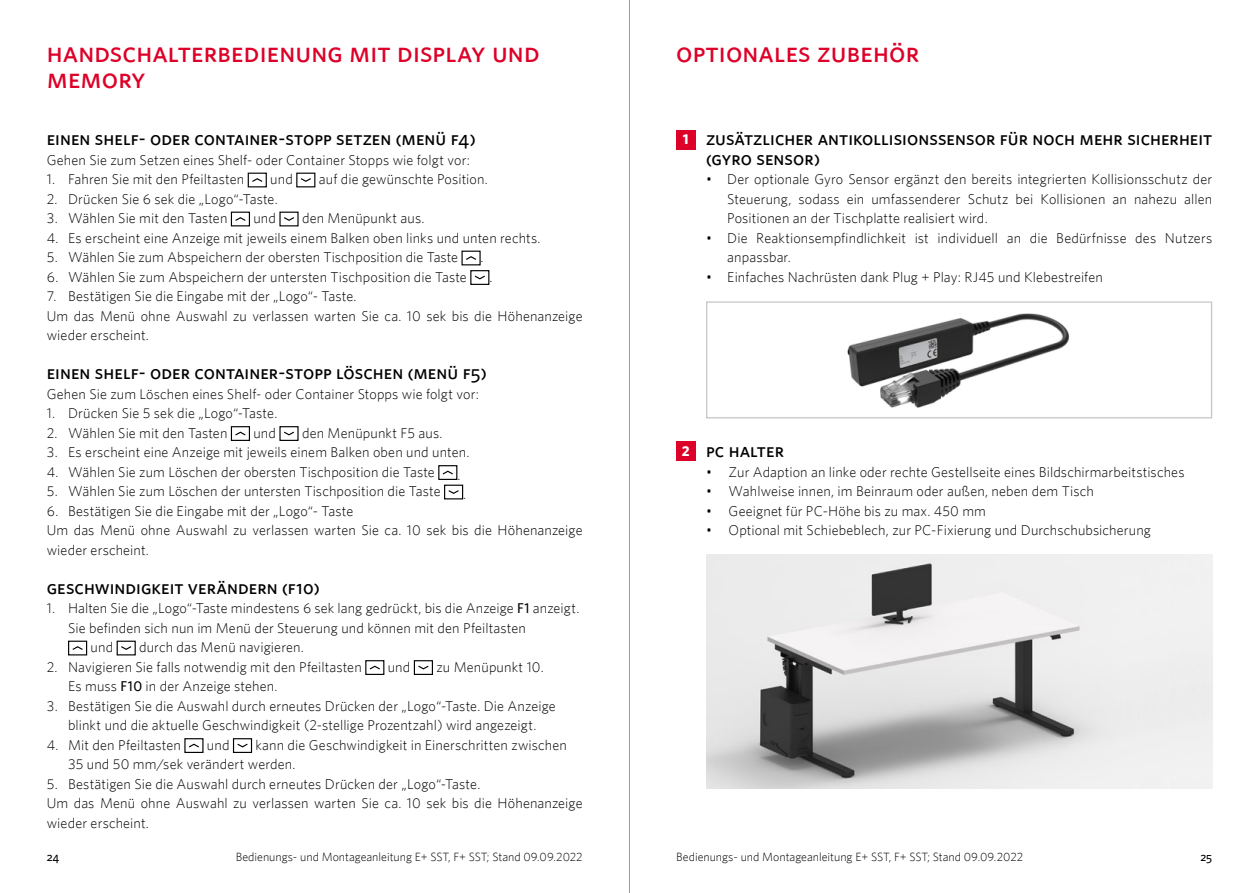
<style>
.page{position:relative;width:1259px;height:893px;background:#fff}
.page>*{position:absolute;margin:0;border:0;box-sizing:border-box;transform-origin:0 0}
.Titel_groß{font:28.5px/25.5px "Whitney Medium SC";letter-spacing:.005em;color:#dd0028}
.Titel_klein{font:19.5px/19.5px "Whitney Medium SC";color:#000}
.Fließtext{font:300 14.25px/19.5px "Whitney";letter-spacing:.005em;color:#000}
.Grund{font:700 14.25px "Whitney";color:#fff}
.t1{font:300 12px "Whitney";color:#000}
.t2{font:12px "Whitney Medium SC";color:#000}
.s1{font-weight:500}
</style>
<div class="page">
<div style="left:248px;top:173px;width:19px;height:14px;border:1px solid #000"></div>
<svg style="left:252px;top:178px;width:11px;height:4px"></svg>
<div style="left:296px;top:173px;width:19px;height:14px;border:1px solid #000"></div>
<svg style="left:300px;top:178px;width:11px;height:4px"></svg>
<div style="left:231px;top:212px;width:19px;height:14px;border:1px solid #000"></div>
<svg style="left:235px;top:217px;width:11px;height:4px"></svg>
<div style="left:279px;top:212px;width:19px;height:14px;border:1px solid #000"></div>
<svg style="left:284px;top:217px;width:10px;height:4px"></svg>
<div style="left:461px;top:251px;width:19px;height:14px;border:1px solid #000"></div>
<svg style="left:466px;top:256px;width:10px;height:4px"></svg>
<div style="left:470px;top:270px;width:19px;height:15px;border:1px solid #000"></div>
<svg style="left:474px;top:275px;width:11px;height:5px"></svg>
<div style="left:231px;top:426px;width:19px;height:15px;border:1px solid #000"></div>
<svg style="left:235px;top:431px;width:11px;height:5px"></svg>
<div style="left:279px;top:426px;width:19px;height:15px;border:1px solid #000"></div>
<svg style="left:284px;top:431px;width:10px;height:5px"></svg>
<div style="left:438px;top:465px;width:19px;height:15px;border:1px solid #000"></div>
<svg style="left:442px;top:470px;width:11px;height:5px"></svg>
<div style="left:444px;top:485px;width:19px;height:14px;border:1px solid #000"></div>
<svg style="left:448px;top:490px;width:11px;height:4px"></svg>
<div style="left:68px;top:641px;width:19px;height:14px;border:1px solid #000"></div>
<svg style="left:72px;top:646px;width:11px;height:4px"></svg>
<div style="left:117px;top:641px;width:19px;height:14px;border:1px solid #000"></div>
<svg style="left:121px;top:646px;width:11px;height:4px"></svg>
<div style="left:365px;top:660px;width:19px;height:15px;border:1px solid #000"></div>
<svg style="left:369px;top:665px;width:11px;height:5px"></svg>
<div style="left:414px;top:660px;width:19px;height:15px;border:1px solid #000"></div>
<svg style="left:418px;top:665px;width:11px;height:5px"></svg>
<div style="left:184px;top:738px;width:19px;height:15px;border:1px solid #000"></div>
<svg style="left:188px;top:743px;width:11px;height:5px"></svg>
<div style="left:233px;top:738px;width:19px;height:15px;border:1px solid #000"></div>
<svg style="left:237px;top:743px;width:11px;height:5px"></svg>
<img style="left:847px;top:313px;width:222px;height:95px">
<div style="left:706px;top:301px;width:506px;height:117px;border:1px solid #c5c6c6"></div>
<img style="left:706px;top:555px;width:506px;height:234px">
<div style="left:676px;top:130px;width:20px;height:19px;background:#dd0028"></div>
<div style="left:676px;top:441px;width:20px;height:20px;background:#dd0028"></div>
<hr style="left:629px;top:0;width:1px;height:893px;background:#9c9c9d">
<p class="Titel_groß" style="left:47px;top:39px;width:494px">handschalterbedienung mit display und memory</p>
<p class="Titel_klein" style="left:47px;top:129px;width:430px">einen shelf- oder container-stopp setzen (menü f4)</p>
<p class="Fließtext" style="left:47px;top:150px;width:424px">Gehen Sie zum Setzen eines Shelf- oder Container Stopps wie folgt vor:</p>
<p class="Fließtext" style="left:47px;top:170px;width:199px">1. Fahren Sie mit den Pfeiltasten</p>
<p class="Fließtext" style="left:270px;top:170px;width:24px">und</p>
<p class="Fließtext" style="left:319px;top:170px;width:171px">auf die gewünschte Position.</p>
<p class="Fließtext" style="left:47px;top:189px;width:232px">2. Drücken Sie 6 sek die „Logo“-Taste.</p>
<p class="Fließtext" style="left:47px;top:209px;width:182px">3. Wählen Sie mit den Tasten</p>
<p class="Fließtext" style="left:253px;top:209px;width:24px">und</p>
<p class="Fließtext" style="left:302px;top:209px;width:124px">den Menüpunkt aus.</p>
<p class="Fließtext" style="left:47px;top:228px;width:495px">4. Es erscheint eine Anzeige mit jeweils einem Balken oben links und unten rechts.</p>
<p class="Fließtext" style="left:47px;top:248px;width:413px">5. Wählen Sie zum Abspeichern der obersten Tischposition die Taste</p>
<p class="Fließtext" style="left:480px;top:248px;width:5px">.</p>
<p class="Fließtext" style="left:47px;top:267px;width:421px">6. Wählen Sie zum Abspeichern der untersten Tischposition die Taste</p>
<p class="Fließtext" style="left:489px;top:267px;width:5px">.</p>
<p class="Fließtext" style="left:47px;top:287px;width:311px">7. Bestätigen Sie die Eingabe mit der „Logo“- Taste.</p>
<p class="Fließtext" style="left:47px;top:306px;width:537px">Um das Menü ohne Auswahl zu verlassen warten Sie ca. 10 sek bis die Höhenanzeige wieder erscheint.</p>
<p class="Titel_klein" style="left:47px;top:363px;width:441px">einen shelf- oder container-stopp löschen (menü f5)</p>
<p class="Fließtext" style="left:47px;top:384px;width:434px">Gehen Sie zum Löschen eines Shelf- oder Container Stopps wie folgt vor:</p>
<p class="Fließtext" style="left:47px;top:404px;width:232px">1. Drücken Sie 5 sek die „Logo“-Taste.</p>
<p class="Fließtext" style="left:47px;top:423px;width:182px">2. Wählen Sie mit den Tasten</p>
<p class="Fließtext" style="left:253px;top:423px;width:24px">und</p>
<p class="Fließtext" style="left:302px;top:423px;width:142px">den Menüpunkt F5 aus.</p>
<p class="Fließtext" style="left:47px;top:443px;width:424px">3. Es erscheint eine Anzeige mit jeweils einem Balken oben und unten.</p>
<p class="Fließtext" style="left:47px;top:462px;width:389px">4. Wählen Sie zum Löschen der obersten Tischposition die Taste</p>
<p class="Fließtext" style="left:457px;top:465px;width:5px">.</p>
<p class="Fließtext" style="left:47px;top:482px;width:395px">5. Wählen Sie zum Löschen der untersten Tischposition die Taste</p>
<p class="Fließtext" style="left:463px;top:485px;width:5px">.</p>
<p class="Fließtext" style="left:47px;top:501px;width:308px">6. Bestätigen Sie die Eingabe mit der „Logo“- Taste</p>
<p class="Fließtext" style="left:47px;top:521px;width:537px">Um das Menü ohne Auswahl zu verlassen warten Sie ca. 10 sek bis die Höhenanzeige wieder erscheint.</p>
<p class="Titel_klein" style="left:47px;top:577px;width:274px">geschwindigkeit verändern (f10)</p>
<p class="Fließtext" style="left:68px;top:599px;width:513px;text-indent:-21px">1. Halten Sie die „Logo“-Taste mindestens 6 sek lang gedrückt, bis die Anzeige <span class="s1">F1</span> anzeigt.<br>Sie befinden sich nun im Menü der Steuerung und können mit den Pfeiltasten</p>
<p class="Fließtext" style="left:91px;top:638px;width:24px">und</p>
<p class="Fließtext" style="left:139px;top:638px;width:166px">durch das Menü navigieren.</p>
<p class="Fließtext" style="left:47px;top:657px;width:316px">2. Navigieren Sie falls notwendig mit den Pfeiltasten</p>
<p class="Fließtext" style="left:388px;top:657px;width:24px">und</p>
<p class="Fließtext" style="left:436px;top:657px;width:109px">zu Menüpunkt 10.</p>
<p class="Fließtext" style="left:68px;top:677px;width:211px">Es muss <span class="s1">F10</span> in der Anzeige stehen.</p>
<p class="Fließtext" style="left:47px;top:696px;width:510px;text-align:center">3. Bestätigen Sie die Auswahl durch erneutes Drücken der „Logo“-Taste. Die Anzeige blinkt und die aktuelle Geschwindigkeit (2-stellige Prozentzahl) wird angezeigt.</p>
<p class="Fließtext" style="left:47px;top:735px;width:136px">4. Mit den Pfeiltasten</p>
<p class="Fließtext" style="left:207px;top:735px;width:24px">und</p>
<p class="Fließtext" style="left:68px;top:735px;width:500px;text-indent:187px">kann die Geschwindigkeit in Einerschritten zwischen<br>35 und 50 mm/sek verändert werden.</p>
<p class="Fließtext" style="left:47px;top:774px;width:435px">5. Bestätigen Sie die Auswahl durch erneutes Drücken der „Logo“-Taste.</p>
<p class="Fließtext" style="left:47px;top:794px;width:537px">Um das Menü ohne Auswahl zu verlassen warten Sie ca. 10 sek bis die Höhenanzeige wieder erscheint.</p>
<p class="Titel_groß" style="left:676px;top:39px;width:245px">optionales zubehör</p>
<p class="Grund" style="left:683px;top:131px;width:7px">1</p>
<p class="Titel_klein" style="left:706px;top:129px;width:508px">zusätzlicher antikollisionssensor für noch mehr sicherheit (gyro sensor)</p>
<p class="Fließtext" style="left:727px;top:170px;width:486px;text-align:justify;text-indent:-21px">• Der optionale Gyro Sensor ergänzt den bereits integrierten Kollisionsschutz der Steuerung, sodass ein umfassenderer Schutz bei Kollisionen an nahezu allen Positionen an der Tischplatte realisiert wird.</p>
<p class="Fließtext" style="left:727px;top:228px;width:486px;text-indent:-21px">• Die Reaktionsempfindlichkeit ist individuell an die Bedürfnisse des Nutzers anpassbar.</p>
<p class="Fließtext" style="left:706px;top:267px;width:398px">• Einfaches Nachrüsten dank Plug + Play: RJ45 und Klebestreifen</p>
<p class="Grund" style="left:682px;top:443px;width:9px">2</p>
<p class="Titel_klein" style="left:706px;top:441px;width:79px">pc halter</p>
<p class="Fließtext" style="left:706px;top:462px;width:480px">• Zur Adaption an linke oder rechte Gestellseite eines Bildschirmarbeitstisches</p>
<p class="Fließtext" style="left:706px;top:482px;width:389px">• Wahlweise innen, im Beinraum oder außen, neben dem Tisch</p>
<p class="Fließtext" style="left:706px;top:501px;width:281px">• Geeignet für PC-Höhe bis zu max. 450 mm</p>
<p class="Fließtext" style="left:706px;top:521px;width:446px">• Optional mit Schiebeblech, zur PC-Fixierung und Durchschubsicherung</p>
<p class="t2" style="left:47px;top:850px;width:14px">24</p>
<p class="t1" style="left:236px;top:850px;width:348px">Bedienungs- und Montageanleitung E+ SST, F+ SST; Stand 09.09.2022</p>
<p class="t1" style="left:676px;top:850px;width:348px">Bedienungs- und Montageanleitung E+ SST, F+ SST; Stand 09.09.2022</p>
<p class="t2" style="left:1200px;top:850px;width:13px">25</p>
</div>
